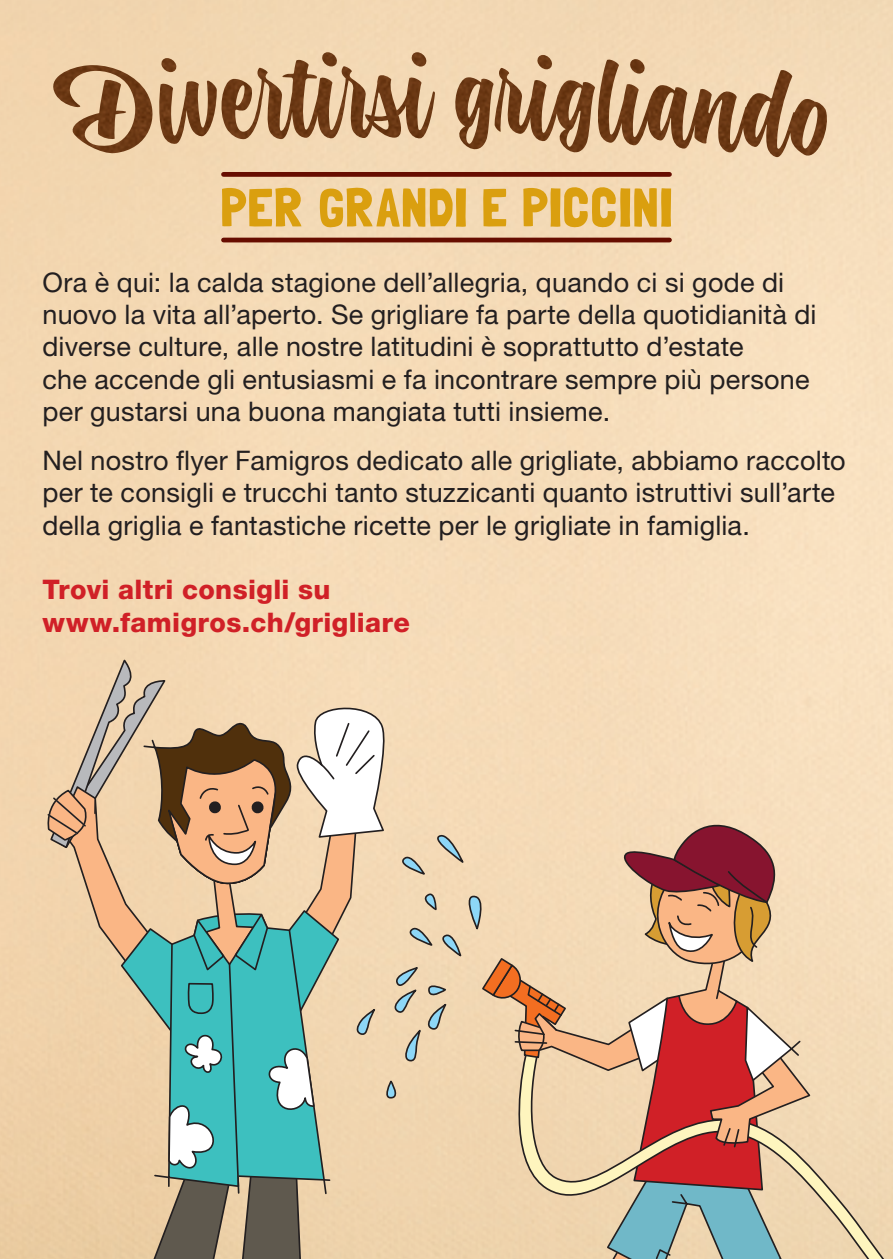
<style>
.page{position:relative;width:893px;height:1259px;background:#fff}
.page>*{position:absolute;margin:0;border:0;box-sizing:border-box;transform-origin:0 0}
.t1{font:54px "Londrina Solid";letter-spacing:.01em;color:#da9f0f}
.t2{font:27px/32.4px "Helvetica Neue LT Std";letter-spacing:.01em;color:#231f20}
.t3{font:800 27px/32.4px "Helvetica Neue LT Std";letter-spacing:.015em;color:#d02027}
</style>
<div class="page">
<img style="left:1px;top:0;width:892px;height:1259px">
<img style="left:0;top:0;width:1px;height:1259px">
<hr style="left:224px;top:238px;width:445px;height:4px;background:#670d00">
<div style="left:224px;top:172px;width:445px;height:5px;background:#670d00"></div>
<svg style="left:812px;top:1049px;width:81px;height:210px;background:#edd6b2"></svg>
<svg style="left:44px;top:660px;width:768px;height:599px;background:#d4c0a3"></svg>
<img style="left:161px;top:52px;width:670px;height:108px">
<h1 class="t1" style="left:220px;top:176px;width:454px">PER GRANDI E PICCINI</h1>
<p class="t2" style="left:43px;top:265px;width:775px">Ora è qui: la calda stagione dell’allegria, quando ci si gode di nuovo la vita all’aperto. Se grigliare fa parte della quotidianità di diverse culture, alle nostre latitudini è soprattutto d’estate<br>che accende gli entusiasmi e fa incontrare sempre più persone per gustarsi una buona mangiata tutti insieme.</p>
<p class="t2" style="left:43px;top:443px;width:805px">Nel nostro flyer Famigros dedicato alle grigliate, abbiamo raccolto per te consigli e trucchi tanto stuzzicanti quanto istruttivi sull’arte della griglia e fantastiche ricette per le grigliate in famiglia.</p>
<p class="t3" style="left:43px;top:573px;width:369px">Trovi altri consigli su www.famigros.ch/grigliare</p>
</div>
